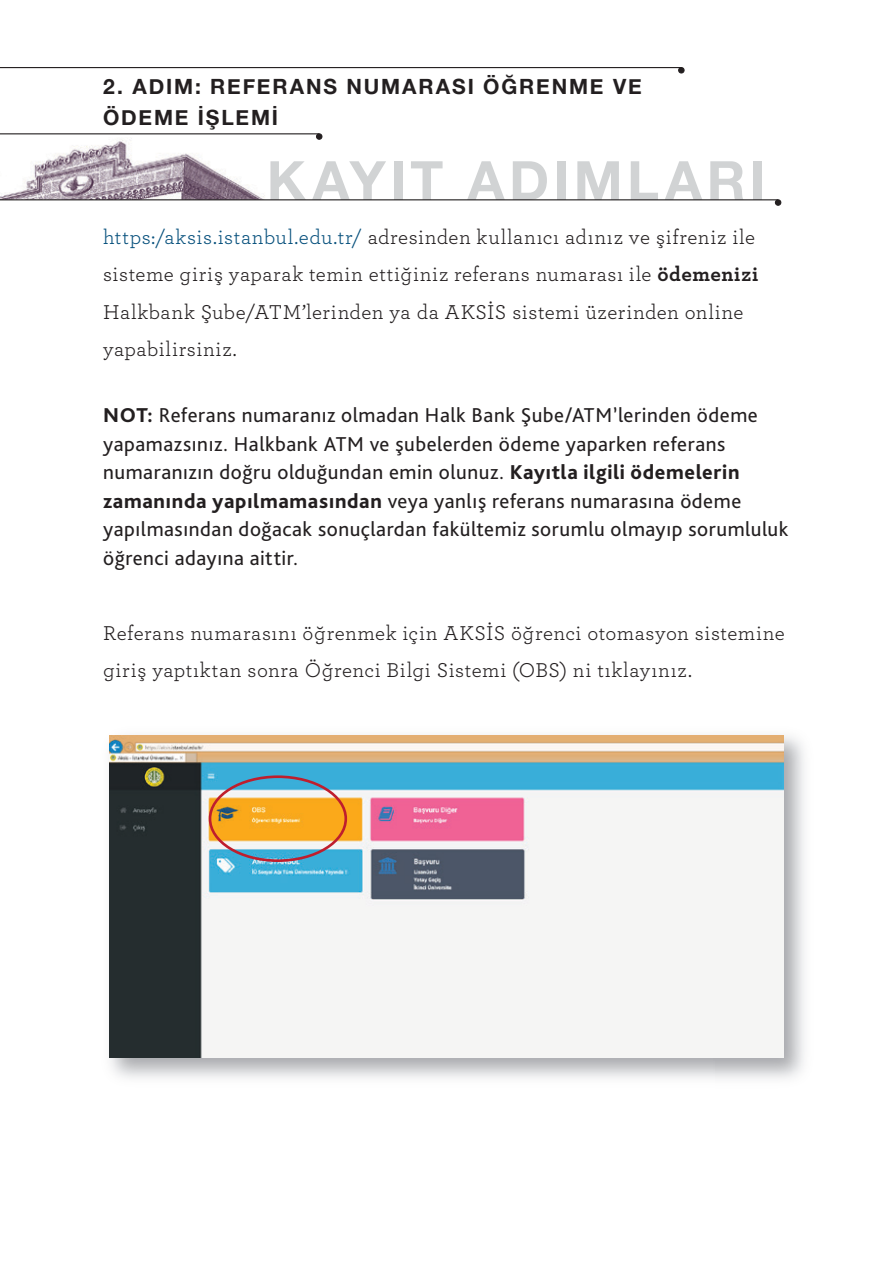
<style>
.page{position:relative;width:893px;height:1263px;background:#fff}
.page>*{position:absolute;margin:0;border:0;box-sizing:border-box;transform-origin:0 0}
.t1{font:700 54px "Helvetica Neue";letter-spacing:.08em;color:#d1d3d4}
.t2{font:21px/28.5px "Bliss Pro";letter-spacing:.025em;color:#231f20}
.t3{font:21px/37.5px "Archer Pro";letter-spacing:.03em;color:#231f20}
.t4{font:700 21px/31.5px "Helvetica Neue";letter-spacing:.09em;color:#231f20}
.s1{color:#08517d}
.s2{font-weight:700}
.s3{font-weight:800}
</style>
<div class="page">
<img style="left:109px;top:736px;width:695px;height:343px">
<img style="left:109px;top:735px;width:675px;height:322px">
<div style="left:209px;top:775px;width:138px;height:87px;border:3px solid #bf1e2d;border-radius:50%"></div>
<img style="left:0;top:140px;width:265px;height:59px">
<img style="left:270px;top:161px;width:2px;height:38px">
<hr style="left:0;top:199px;width:778px;height:1px;background:#231f20">
<div style="left:775px;top:199px;width:6px;height:7px;border:1px solid #231f20;border-radius:50%"></div>
<hr style="left:0;top:133px;width:319px;height:1px;background:#231f20">
<div style="left:316px;top:133px;width:6px;height:7px;border:1px solid #231f20;border-radius:50%"></div>
<hr style="left:0;top:67px;width:681px;height:1px;background:#231f20">
<div style="left:678px;top:67px;width:7px;height:7px;border:1px solid #231f20;border-radius:50%"></div>
<p class="t4" style="left:103px;top:71px;width:540px">2. ADIM: REFERANS NUMARASI ÖĞRENME VE<br>ÖDEME İŞLEMİ</p>
<h1 class="t1" style="left:267px;top:138px;width:501px">KAYIT ADIMLARI</h1>
<p class="t3" style="left:103px;top:217px;width:657px"><span class="s1">https:/aksis.istanbul.edu.tr/</span> adresinden kullanıcı adınız ve şifreniz ile sisteme giriş yaparak temin ettiğiniz referans numarası ile <span class="s2">ödemenizi </span>Halkbank Şube/ATM’lerinden ya da AKSİS sistemi üzerinden online yapabilirsiniz.</p>
<p class="t2" style="left:103px;top:400px;width:687px"><span class="s3">NOT:</span> Referans numaranız olmadan Halk Bank Şube/ATM’lerinden ödeme yapamazsınız. Halkbank ATM ve şubelerden ödeme yaparken referans numaranızın doğru olduğundan emin olunuz. <span class="s3">Kayıtla ilgili ödemelerin zamanında yapılmamasından</span> veya yanlış referans numarasına ödeme yapılmasından doğacak sonuçlardan fakültemiz sorumlu olmayıp sorumluluk öğrenci adayına aittir.</p>
<p class="t3" style="left:103px;top:613px;width:683px">Referans numarasını öğrenmek için AKSİS öğrenci otomasyon sistemine giriş yaptıktan sonra Öğrenci Bilgi Sistemi (OBS) ni tıklayınız.</p>
</div>
